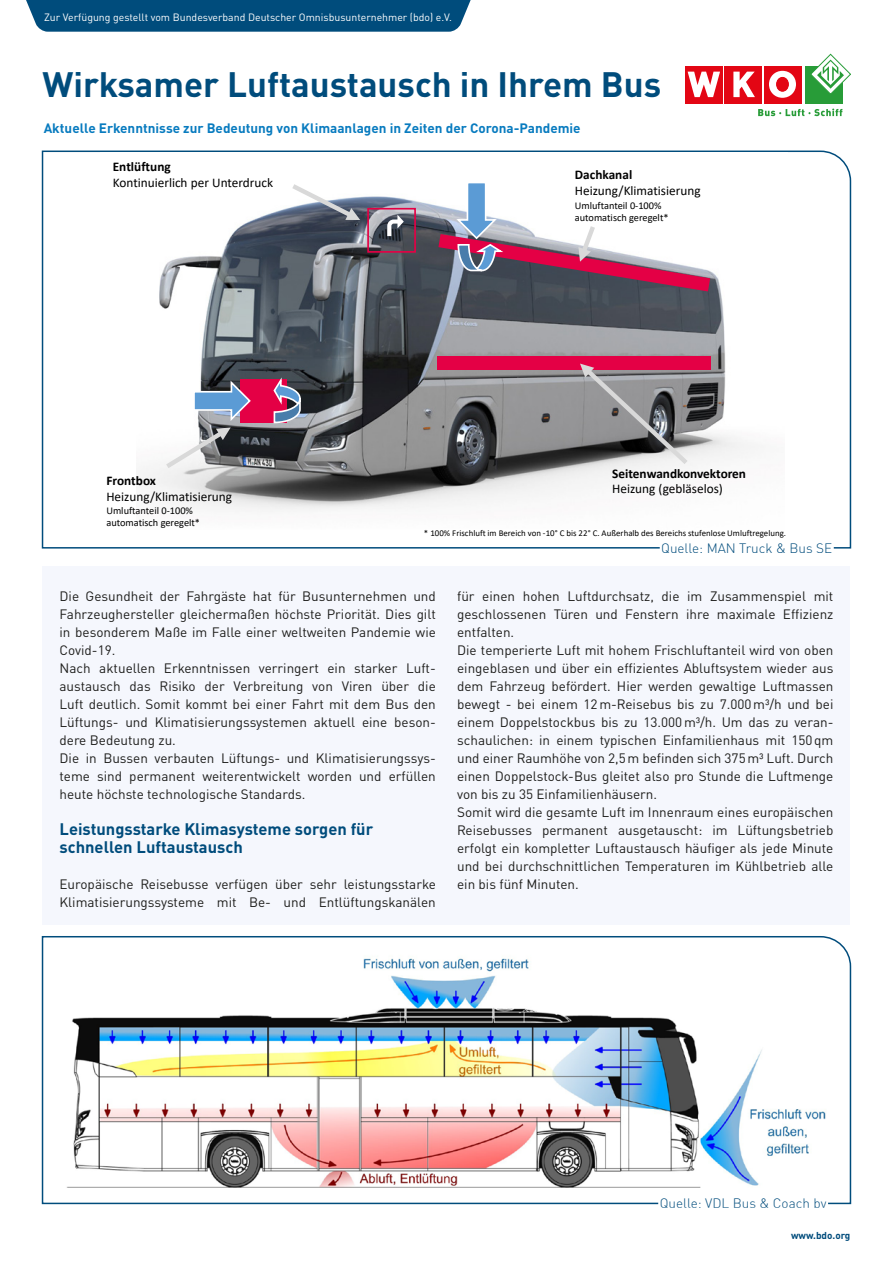
<style>
.page{position:relative;width:893px;height:1263px;background:#fff}
.page>*{position:absolute;margin:0;border:0;box-sizing:border-box;transform-origin:0 0}
.Fließtext_9pt{font:700 34.95px "DIN Pro";color:#004c7c}
.Fließtext_9pt-2{font:700 16.5px/18px "DIN Pro";color:#004c7c}
.Fließtext_9pt-3{font:13.5px/18px "DIN Pro";color:#1d1d1b;text-align:justify}
.Fließtext_9pt-4{font:700 13.5px "DIN Pro";color:#087bbf}
.Fließtext_9pt-5{font:300 13.5px "DIN Pro";color:#004c7c}
.t1{font:13.2px/15.9px "Calibri";color:#000}
.t2{font:700 13.2px/15.9px "Calibri";letter-spacing:-.005em;color:#000}
.Fließtext_9pt-6{font:10.5px "DIN Pro";color:#fff}
.t3{font:10.35px/12.5px "Calibri";letter-spacing:-.005em;color:#000}
.Fließtext_9pt-7{font:700 9.9px "DIN Pro";color:#004c7c}
.t4{font:8.85px "Calibri";color:#000}
.s1{font-weight:700}
.s2{font-weight:400}
</style>
<div class="page">
<svg style="left:41px;top:150px;width:811px;height:399px"></svg>
<svg style="left:41px;top:936px;width:811px;height:269px"></svg>
<img style="left:54px;top:946px;width:778px;height:249px">
<div style="left:101px;top:153px;width:687px;height:387px;background:#fff"></div>
<img style="left:141px;top:196px;width:614px;height:316px">
<div style="left:438px;top:356px;width:273px;height:13px;background:#e40045"></div>
<div style="left:240px;top:379px;width:47px;height:43px;background:#e40045"></div>
<div style="left:367px;top:208px;width:49px;height:45px;border:2px solid #e40045"></div>
<svg style="left:272px;top:375px;width:31px;height:49px"></svg>
<svg style="left:192px;top:379px;width:59px;height:42px"></svg>
<svg style="left:387px;top:215px;width:17px;height:21px"></svg>
<svg style="left:287px;top:184px;width:73px;height:37px"></svg>
<svg style="left:161px;top:427px;width:70px;height:45px"></svg>
<svg style="left:438px;top:183px;width:272px;height:108px"></svg>
<svg style="left:580px;top:364px;width:112px;height:105px;background:#91858b"></svg>
<div style="left:764px;top:66px;width:37px;height:37px;background:#e30614"></div>
<div style="left:724px;top:66px;width:38px;height:37px;background:#e30614"></div>
<svg style="left:733px;top:72px;width:22px;height:25px"></svg>
<div style="left:685px;top:66px;width:38px;height:37px;background:#e30614"></div>
<svg style="left:688px;top:72px;width:32px;height:25px"></svg>
<svg style="left:769px;top:71px;width:27px;height:27px"></svg>
<div style="left:777px;top:77px;width:11px;height:14px;background:#e30614;border-radius:50%"></div>
<div style="left:776px;top:77px;width:13px;height:15px;border:1px solid #e30614;border-radius:50%"></div>
<div style="left:805px;top:66px;width:37px;height:37px;background:#289c38"></div>
<svg style="left:758px;top:109px;width:84px;height:7px"></svg>
<svg style="left:811px;top:54px;width:40px;height:41px"></svg>
<div style="left:26px;top:0;width:445px;height:32px;background:#004c7c"></div>
<div style="left:43px;top:566px;width:807px;height:359px;background:#f5f7fd"></div>
<svg style="left:659px;top:540px;width:175px;height:9px"></svg>
<svg style="left:657px;top:1195px;width:172px;height:10px"></svg>
<p class="Fließtext_9pt-6" style="left:44px;top:9px;width:409px">Zur Verfügung gestellt vom Bundesverband Deutscher Omnisbusunternehmer (bdo) e.V.</p>
<p class="Fließtext_9pt" style="left:43px;top:55px;width:620px">Wirksamer Luftaustausch in Ihrem Bus</p>
<p class="Fließtext_9pt-4" style="left:44px;top:116px;width:538px">Aktuelle Erkenntnisse zur Bedeutung von Klimaanlagen in Zeiten der Corona-Pandemie</p>
<p class="t1" style="left:113px;top:158px;width:162px"><span class="s1">Entlüftung<br></span>Kontinuierlich per Unterdruck</p>
<p class="t1" style="left:106px;top:472px;width:127px"><span class="s1">Frontbox<br></span>Heizung/Klimatisierung</p>
<p class="t3" style="left:106px;top:504px;width:95px">Umluftanteil 0-100% automatisch geregelt*</p>
<p class="t1" style="left:575px;top:167px;width:127px"><span class="s1">Dachkanal<br></span>Heizung/Klimatisierung</p>
<p class="t3" style="left:575px;top:199px;width:95px">Umluftanteil 0-100% automatisch geregelt*</p>
<p class="t2" style="left:612px;top:465px;width:135px">Seitenwandkonvektoren<br><span class="s2">Heizung (gebläselos)</span></p>
<p class="t4" style="left:424px;top:527px;width:364px">* 100% Frischluft im Bereich von -10° C bis 22° C. Außerhalb des Bereichs stufenlose Umluftregelung.</p>
<p class="Fließtext_9pt-5" style="left:661px;top:538px;width:173px">Quelle: MAN Truck &amp; Bus SE</p>
<p class="Fließtext_9pt-3" style="left:60px;top:585px;width:378px">Die Gesundheit der Fahrgäste hat für Busunternehmen und Fahrzeughersteller gleichermaßen höchste Priorität. Dies gilt in besonderem Maße im Falle einer weltweiten Pandemie wie Covid-19.</p>
<p class="Fließtext_9pt-3" style="left:60px;top:657px;width:378px">Nach aktuellen Erkenntnissen verringert ein starker Luft&shy;austausch das Risiko der Verbreitung von Viren über die Luft deutlich. Somit kommt bei einer Fahrt mit dem Bus den Lüftungs- und Klimatisierungssystemen aktuell eine beson&shy;dere Bedeutung zu.</p>
<p class="Fließtext_9pt-3" style="left:60px;top:747px;width:378px">Die in Bussen verbauten Lüftungs- und Klimatisierungssys&shy;teme sind permanent weiterentwickelt worden und erfüllen heute höchste technologische Standards.</p>
<p class="Fließtext_9pt-2" style="left:60px;top:818px;width:315px">Leistungsstarke Klimasysteme sorgen für schnellen Luftaustausch</p>
<p class="Fließtext_9pt-3" style="left:60px;top:873px;width:378px">Europäische Reisebusse verfügen über sehr leistungsstarke<br>Klimatisierungssysteme mit Be- und Entlüftungskanälen</p>
<p class="Fließtext_9pt-3" style="left:457px;top:585px;width:378px">für einen hohen Luftdurchsatz, die im Zusammenspiel mit geschlossenen Türen und Fenstern ihre maximale Effizienz entfalten.</p>
<p class="Fließtext_9pt-3" style="left:457px;top:639px;width:378px">Die temperierte Luft mit hohem Frischluftanteil wird von oben eingeblasen und über ein effizientes Abluftsystem wieder aus dem Fahrzeug befördert. Hier werden gewaltige Luftmassen bewegt - bei einem 12m-Reisebus bis zu 7.000m³/h und bei einem Doppelstockbus bis zu 13.000m³/h. Um das zu veran&shy;schaulichen: in einem typischen Einfamilienhaus mit 150qm und einer Raumhöhe von 2,5m befinden sich 375m³ Luft. Durch einen Doppelstock-Bus gleitet also pro Stunde die Luftmenge von bis zu 35 Einfamilienhäusern.</p>
<p class="Fließtext_9pt-3" style="left:457px;top:801px;width:378px">Somit wird die gesamte Luft im Innenraum eines europäischen Reisebusses permanent ausgetauscht: im Lüftungsbetrieb erfolgt ein kompletter Luftaustausch häufiger als jede Minute und bei durchschnittlichen Temperaturen im Kühlbetrieb alle ein bis fünf Minuten.</p>
<p class="Fließtext_9pt-5" style="left:660px;top:1192px;width:168px">Quelle: VDL Bus &amp; Coach bv</p>
<p class="Fließtext_9pt-7" style="left:791px;top:1227px;width:61px">www.bdo.org</p>
</div>
